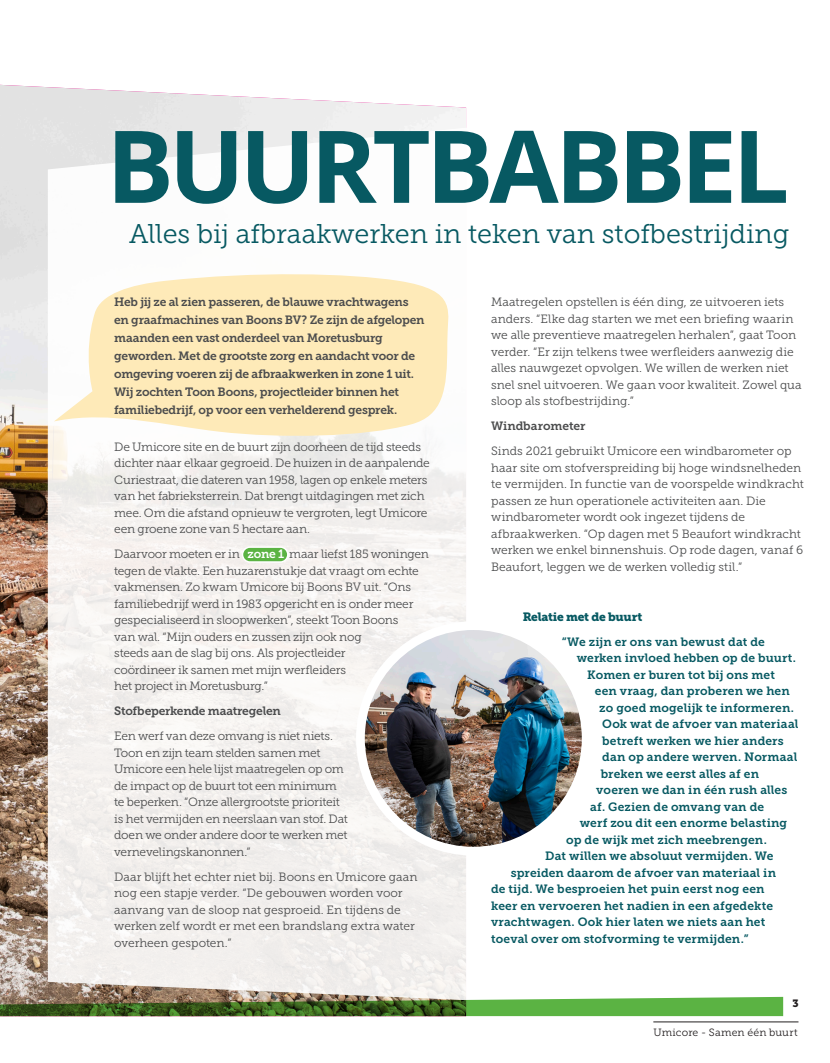
<style>
.page{position:relative;width:830px;height:1063px;background:#fff}
.page>*{position:absolute;margin:0;border:0;box-sizing:border-box;transform-origin:0 0}
.t1{font:700 100.5px "Open Sans";letter-spacing:-.045em;color:#075962}
.t2{font:27px "Museo Slab 300";color:#075962}
.t3{font:12px/16.5px "Museo Slab 300";letter-spacing:-.01em;color:#4b4c4d}
.t4{font:12px "Museo Slab 700";letter-spacing:.01em;color:#075962}
.t5{font:12px/18px "Museo Slab 700";letter-spacing:-.02em;color:#4b4c4d}
.t6{font:12px "Museo Slab 900";letter-spacing:-.02em;color:#075962}
.t7{font:12px "Museo Slab 700";color:#4b4c4d}
.t8{font:10.5px "Museo Slab 300";letter-spacing:.015em;color:#231f20}
.t9{font:10.5px "Museo Slab 900";color:#231f20}
.s1{font-family:"Museo Slab 700";color:#fff}
</style>
<div class="page">
<img style="left:0;top:85px;width:466px;height:912px">
<svg style="left:48px;top:127px;width:419px;height:870px;fill:#f5f2f0"></svg>
<svg style="left:54px;top:271px;width:406px;height:168px;fill:#feeab8"></svg>
<img style="left:360px;top:629px;width:220px;height:219px">
<div style="left:356px;top:621px;width:234px;height:235px;border:9px solid #fff;border-radius:50%"></div>
<svg style="left:0;top:997px;width:782px;height:19px;background:#5a863e"></svg>
<hr style="left:653px;top:1022px;width:145px;height:1px;background:#231f20">
<div style="left:242px;top:547px;width:46px;height:15px;background:#5bb343;border-radius:7px"></div>
<div style="left:242px;top:546px;width:46px;height:17px;border:2px solid #fff;border-radius:7px"></div>
<p class="t1" style="left:106px;top:95px;width:684px">BUURTBABBEL</p>
<p class="t2" style="left:129px;top:219px;width:661px">Alles bij afbraakwerken in teken van stofbestrijding</p>
<p class="t5" style="left:114px;top:293px;width:312px">Heb jij ze al zien passeren, de blauwe vrachtwagens en graafmachines van Boons BV? Ze zijn de afgelopen maanden een vast onderdeel van Moretusburg geworden. Met de grootste zorg en aandacht voor de omgeving voeren zij de afbraakwerken in zone 1 uit.<br>Wij zochten Toon Boons, projectleider binnen het familiebedrijf, op voor een verhelderend gesprek.</p>
<p class="t3" style="left:114px;top:438px;width:317px">De Umicore site en de buurt zijn doorheen de tijd steeds dichter naar elkaar gegroeid. De huizen in de aanpalende Curiestraat, die dateren van 1958, lagen op enkele meters van het fabrieksterrein. Dat brengt uitdagingen met zich mee. Om die afstand opnieuw te vergroten, legt Umicore een groene zone van 5 hectare aan.</p>
<p class="t3" style="left:114px;top:546px;width:316px">Daarvoor moeten er in <span class="s1">zone 1</span> maar liefst 185 woningen tegen de vlakte. Een huzarenstukje dat vraagt om echte vakmensen. Zo kwam Umicore bij Boons BV uit. “Ons familiebedrijf werd in 1983 opgericht en is onder meer gespecialiseerd in sloopwerken”, steekt Toon Boons<br>van wal. “Mijn ouders en zussen zijn ook nog<br>steeds aan de slag bij ons. Als projectleider<br>coördineer ik samen met mijn werfleiders<br>het project in Moretusburg.”</p>
<p class="t5" style="left:114px;top:702px;width:168px">Stofbeperkende maatregelen</p>
<p class="t3" style="left:114px;top:728px;width:235px">Een werf van deze omvang is niet niets.<br>Toon en zijn team stelden samen met Umicore een hele lijst maatregelen op om de impact op de buurt tot een minimum te beperken. “Onze allergrootste prioriteit is het vermijden en neerslaan van stof. Dat doen we onder andere door te werken met vernevelingskanonnen.”</p>
<p class="t3" style="left:114px;top:868px;width:305px">Daar blijft het echter niet bij. Boons en Umicore gaan nog een stapje verder. “De gebouwen worden voor aanvang van de sloop nat gesproeid. En tijdens de werken zelf wordt er met een brandslang extra water overheen gespoten.”</p>
<p class="t3" style="left:491px;top:294px;width:312px">Maatregelen opstellen is één ding, ze uitvoeren iets anders. “Elke dag starten we met een briefing waarin we alle preventieve maatregelen herhalen”, gaat Toon verder. “Er zijn telkens twee werfleiders aanwezig die alles nauwgezet opvolgen. We willen de werken niet snel snel uitvoeren. We gaan voor kwaliteit. Zowel qua sloop als stofbestrijding.”</p>
<p class="t7" style="left:491px;top:419px;width:96px">Windbarometer</p>
<p class="t3" style="left:491px;top:443px;width:314px">Sinds 2021 gebruikt Umicore een windbarometer op haar site om stofverspreiding bij hoge windsnelheden te vermijden. In functie van de voorspelde windkracht passen ze hun operationele activiteiten aan. Die windbarometer wordt ook ingezet tijdens de afbraakwerken. “Op dagen met 5 Beaufort windkracht werken we enkel binnenshuis. Op rode dagen, vanaf 6<br>Beaufort, leggen we de werken volledig stil.”</p>
<p class="t6" style="left:522px;top:610px;width:121px">Relatie met de buurt</p>
<p class="t4" style="left:561px;top:635px;width:204px">“We zijn er ons van bewust dat de</p>
<p class="t4" style="left:576px;top:651px;width:220px">werken invloed hebben op de buurt.</p>
<p class="t4" style="left:587px;top:668px;width:189px">Komen er buren tot bij ons met</p>
<p class="t4" style="left:594px;top:684px;width:196px">een vraag, dan proberen we hen</p>
<p class="t4" style="left:599px;top:701px;width:196px">zo goed mogelijk te informeren.</p>
<p class="t4" style="left:602px;top:717px;width:198px">Ook wat de afvoer van materiaal</p>
<p class="t4" style="left:602px;top:734px;width:183px">betreft werken we hier anders</p>
<p class="t4" style="left:602px;top:750px;width:196px">dan op andere werven. Normaal</p>
<p class="t4" style="left:600px;top:767px;width:160px">breken we eerst alles af en</p>
<p class="t4" style="left:596px;top:783px;width:193px">voeren we dan in één rush alles</p>
<p class="t4" style="left:590px;top:800px;width:175px">af. Gezien de omvang van de</p>
<p class="t4" style="left:579px;top:816px;width:209px">werf zou dit een enorme belasting</p>
<p class="t4" style="left:566px;top:833px;width:202px">op de wijk met zich meebrengen.</p>
<p class="t4" style="left:545px;top:849px;width:230px">Dat willen we absoluut vermijden. We</p>
<p class="t4" style="left:510px;top:866px;width:267px">spreiden daarom de afvoer van materiaal in</p>
<p class="t4" style="left:491px;top:882px;width:275px">de tijd. We besproeien het puin eerst nog een</p>
<p class="t4" style="left:491px;top:899px;width:283px">keer en vervoeren het nadien in een afgedekte</p>
<p class="t4" style="left:491px;top:915px;width:275px">vrachtwagen. Ook hier laten we niets aan het</p>
<p class="t4" style="left:491px;top:932px;width:259px">toeval over om stofvorming te vermijden.”</p>
<p class="t9" style="left:792px;top:997px;width:8px">3</p>
<p class="t8" style="left:653px;top:1026px;width:145px">Umicore - Samen één buurt</p>
</div>
